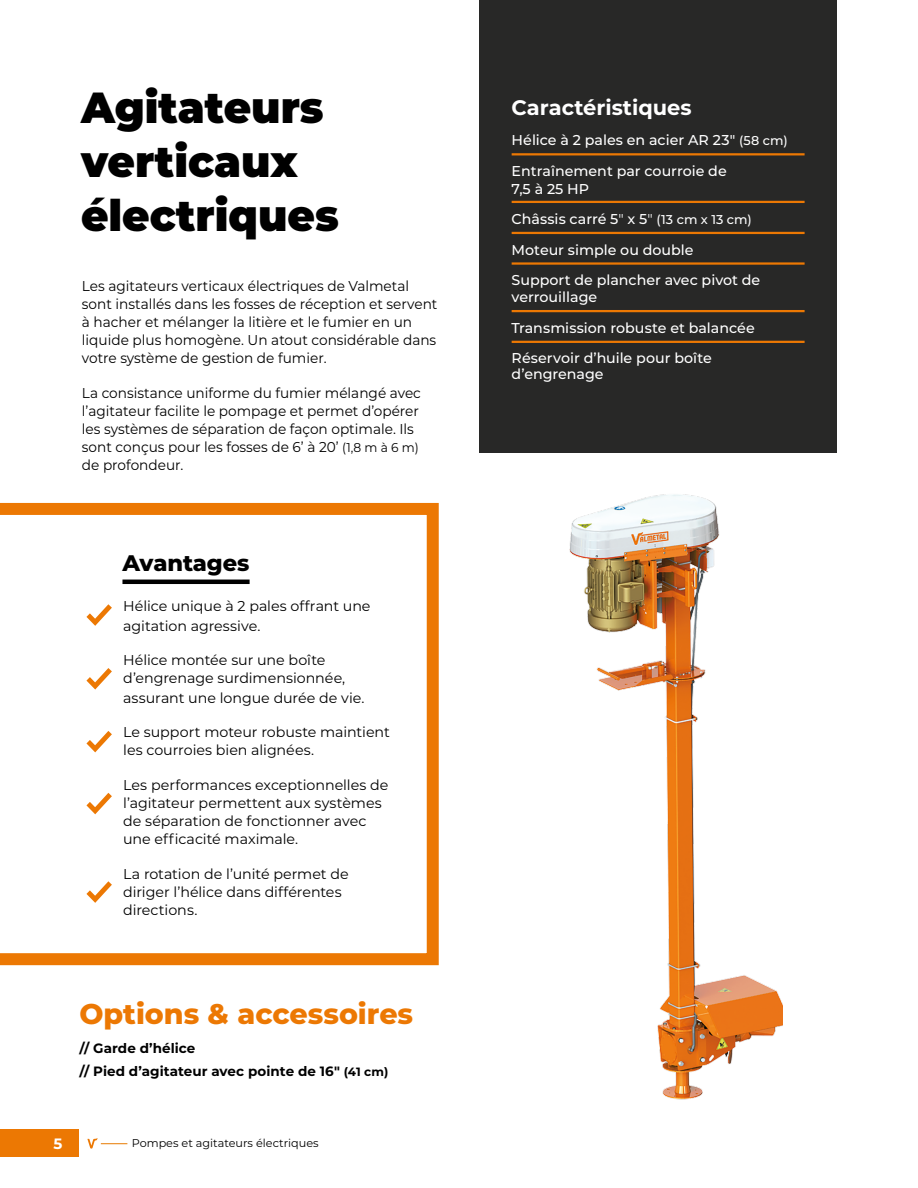
<style>
.page{position:relative;width:918px;height:1188px;background:#fff}
.page>*{position:absolute;margin:0;border:0;box-sizing:border-box;transform-origin:0 0}
.t1{font:900 43.5px/54px "Montserrat";color:#000}
.t2{font:800 28.5px "Montserrat";color:#ec7803}
.t3{font:800 22.5px "Montserrat";letter-spacing:-.005em;color:#000}
.t4{font:700 21px "Montserrat";color:#fff}
.t5{font:700 15px "Montserrat";color:#fff}
.t6{font:14.25px/18px "Montserrat";color:#000;scale:.96 1}
.t7{font:14.25px/18px "Montserrat";color:#000}
.t8{font:500 14.25px/30.5px "Montserrat";color:#fff}
.t9{font:700 13.5px/22.6px "Montserrat";letter-spacing:.005em;color:#000}
.t10{font:11.25px "Montserrat";color:#000}
.s1{font-size:12.75px}
.s2{font-size:12px}
.s3{font-weight:400}
</style>
<div class="page">
<div style="left:0;top:1130px;width:79px;height:27px;background:#ec7803"></div>
<svg style="left:87px;top:1138px;width:40px;height:11px"></svg>
<svg style="left:0;top:503px;width:439px;height:462px"></svg>
<hr style="left:122px;top:580px;width:128px;height:4px;background:#000">
<svg style="left:86px;top:668px;width:26px;height:22px"></svg>
<svg style="left:86px;top:604px;width:26px;height:22px"></svg>
<svg style="left:86px;top:731px;width:26px;height:21px"></svg>
<svg style="left:86px;top:793px;width:26px;height:21px"></svg>
<svg style="left:86px;top:881px;width:26px;height:22px"></svg>
<div style="left:479px;top:0;width:358px;height:453px;background:#282827"></div>
<hr style="left:512px;top:153px;width:293px;height:2px;background:#ec7803">
<hr style="left:512px;top:201px;width:293px;height:2px;background:#ec7803">
<hr style="left:512px;top:232px;width:293px;height:2px;background:#ec7803">
<hr style="left:512px;top:262px;width:293px;height:3px;background:#ec7803">
<hr style="left:512px;top:310px;width:293px;height:2px;background:#ec7803">
<hr style="left:512px;top:341px;width:293px;height:2px;background:#ec7803">
<hr style="left:917px;top:843px;width:1px;height:264px;background:#e3e3e2">
<img style="left:569px;top:494px;width:214px;height:605px">
<h1 class="t1" style="left:81px;top:78px;width:260px">Agitateurs verticaux électriques</h1>
<p class="t6" style="left:82px;top:277px;width:372px">Les agitateurs verticaux électriques de Valmetal sont installés dans les fosses de réception et servent à hacher et mélanger la litière et le fumier en un liquide plus homogène. Un atout considérable dans votre système de gestion de fumier.</p>
<p class="t6" style="left:82px;top:383px;width:355px">La consistance uniforme du fumier mélangé avec l’agitateur facilite le pompage et permet d’opérer les systèmes de séparation de façon optimale. Ils sont conçus pour les fosses de 6’ à 20’ <span class="s1">(1,8 m à 6 m) </span>de profondeur.</p>
<h3 class="t3" style="left:122px;top:546px;width:129px">Avantages</h3>
<p class="t7" style="left:123px;top:596px;width:249px;line-height:19.5px">Hélice unique à 2 pales offrant une agitation agressive.</p>
<p class="t7" style="left:123px;top:651px;width:224px">Hélice montée sur une boîte d’engrenage surdimensionnée,</p>
<p class="t7" style="left:123px;top:688px;width:243px">assurant une longue durée de vie.</p>
<p class="t7" style="left:123px;top:723px;width:268px">Le support moteur robuste maintient les courroies bien alignées.</p>
<p class="t7" style="left:123px;top:776px;width:267px">Les performances exceptionnelles de l’agitateur permettent aux systèmes de séparation de fonctionner avec une efficacité maximale.</p>
<p class="t7" style="left:123px;top:864px;width:227px">La rotation de l’unité permet de diriger l’hélice dans différentes directions.</p>
<h2 class="t2" style="left:79px;top:993px;width:335px">Options &amp; accessoires</h2>
<p class="t9" style="left:79px;top:1036px;width:310px">// Garde d’hélice<br>// Pied d’agitateur avec pointe de 16″ <span class="s2">(41 cm)</span></p>
<p class="t5" style="left:53px;top:1133px;width:10px">5</p>
<p class="t10" style="left:132px;top:1135px;width:188px">Pompes et agitateurs électriques</p>
<h3 class="t4" style="left:512px;top:92px;width:182px">Caractéristiques</h3>
<p class="t8" style="left:512px;top:124px;width:278px">Hélice à 2 pales en acier AR 23″ <span class="s1">(58 cm)<br></span>Entraînement par courroie de</p>
<p class="t8" style="left:512px;top:173px;width:250px">7,5 à 25 HP<br>Châssis carré 5<span class="s3">″</span> x 5<span class="s3">″</span> <span class="s1">(13 cm x 13 cm)<br></span>Moteur simple ou double<br>Support de plancher avec pivot de</p>
<p class="t8" style="left:512px;top:282px;width:245px">verrouillage<br>Transmission robuste et balancée<br>Réservoir d’huile pour boîte</p>
<p class="t8" style="left:512px;top:359px;width:94px">d’engrenage</p>
</div>
